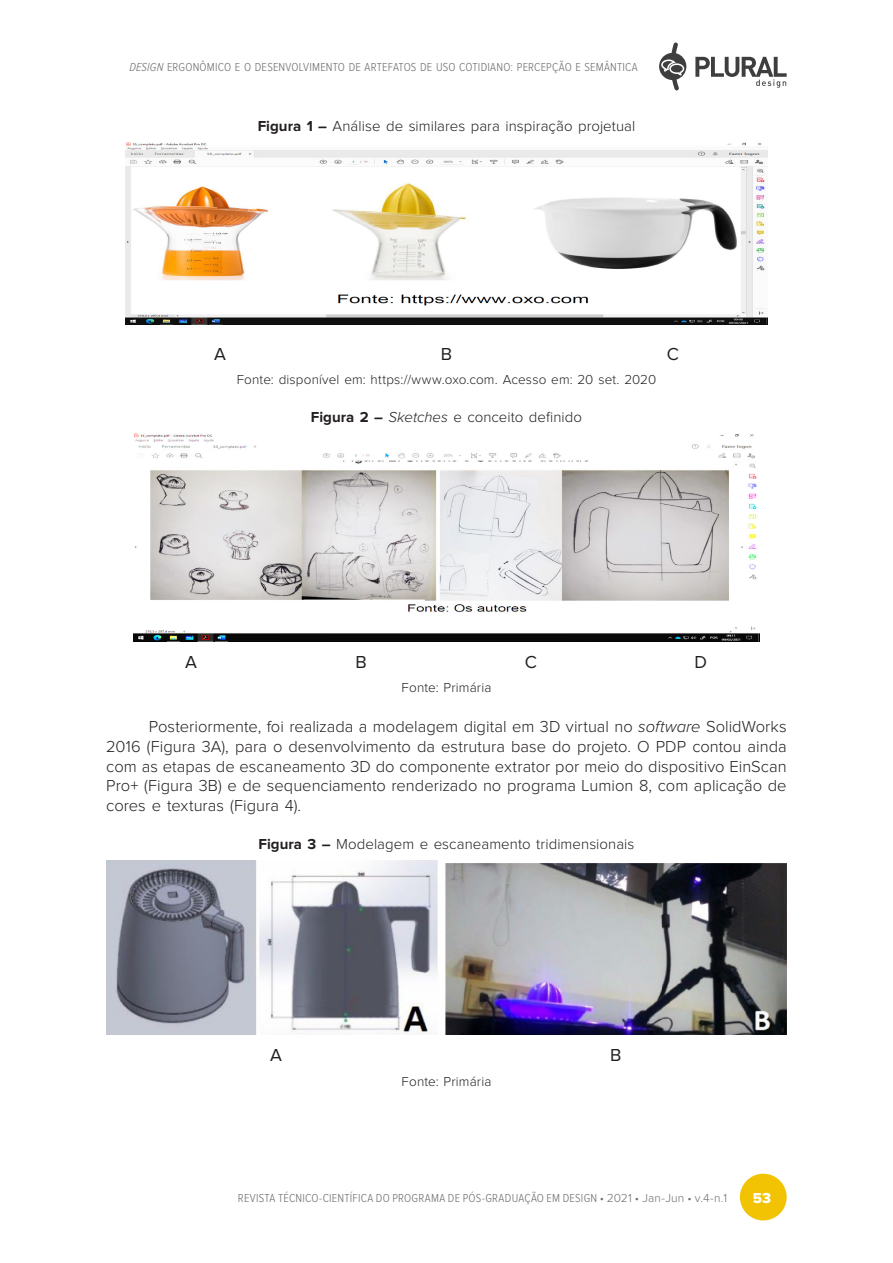
<style>
.page{position:relative;width:893px;height:1263px;background:#fff}
.page>*{position:absolute;margin:0;border:0;box-sizing:border-box;transform-origin:0 0}
.t1{font:18px "Proxima Nova";color:#231f20}
._01_corpo_de_texto{font:300 16.5px/19.8px "Proxima Nova";color:#231f20;text-align:justify}
._06_legenda_cima{font:300 15px "Proxima Nova";letter-spacing:.005em;color:#231f20}
.t2{font:15px "Proxima Nova Extrabld";color:#fff}
._07_fonte_abaixo{font:300 13.5px "Proxima Nova";letter-spacing:.01em;color:#231f20}
.t3{font:300 12px "Proxima Nova Cond";letter-spacing:.02em;color:#6c6d70}
.s1{font-style:italic}
.s2{font-weight:700}
.s3{font-family:"Proxima Nova"}
</style>
<div class="page">
<div style="left:740px;top:1174px;width:47px;height:46px;background:#f2c303;border-radius:50%"></div>
<svg style="left:695px;top:57px;width:92px;height:31px"></svg>
<svg style="left:659px;top:42px;width:27px;height:48px"></svg>
<img style="left:125px;top:143px;width:643px;height:182px">
<img style="left:133px;top:434px;width:627px;height:207px">
<img style="left:106px;top:861px;width:681px;height:174px">
<p class="t3" style="left:129px;top:62px;width:510px"><span class="s1">DESIGN</span> ERGONÔMICO E O DESENVOLVIMENTO DE ARTEFATOS DE USO COTIDIANO: PERCEPÇÃO E SEMÂNTICA</p>
<p class="_06_legenda_cima" style="left:258px;top:119px;width:379px"><span class="s2">Figura 1 –</span> Análise de similares para inspiração projetual</p>
<p class="t1" style="left:214px;top:345px;width:13px">A</p>
<p class="t1" style="left:441px;top:345px;width:13px">B</p>
<p class="t1" style="left:667px;top:345px;width:14px">C</p>
<p class="_07_fonte_abaixo" style="left:237px;top:374px;width:421px">Fonte: disponível em: https://www.oxo.com. Acesso em: 20 set. 2020</p>
<p class="_06_legenda_cima" style="left:311px;top:410px;width:273px"><span class="s2">Figura 2 –</span> <span class="s1">Sketches</span> e conceito definido</p>
<p class="t1" style="left:185px;top:653px;width:13px">A</p>
<p class="t1" style="left:355px;top:653px;width:13px">B</p>
<p class="t1" style="left:525px;top:653px;width:14px">C</p>
<p class="t1" style="left:695px;top:653px;width:14px">D</p>
<p class="_07_fonte_abaixo" style="left:402px;top:682px;width:91px">Fonte: Primária</p>
<p class="_01_corpo_de_texto" style="left:106px;top:717px;width:682px;text-indent:43px">Posteriormente, foi realizada a modelagem digital em 3D virtual no <span class="s1">software</span> SolidWorks 2016 (Figura 3A), para o desenvolvimento da estrutura base do projeto. O PDP contou ainda com as etapas de escaneamento 3D do componente extrator por meio do dispositivo EinScan Pro+ (Figura 3B) e de sequenciamento renderizado no programa Lumion 8, com aplicação de cores e texturas (Figura 4).</p>
<p class="_06_legenda_cima" style="left:259px;top:837px;width:377px"><span class="s2">Figura 3 –</span> Modelagem e escaneamento tridimensionais</p>
<p class="t1" style="left:270px;top:1047px;width:13px">A</p>
<p class="t1" style="left:610px;top:1047px;width:13px">B</p>
<p class="_07_fonte_abaixo" style="left:402px;top:1075px;width:91px">Fonte: Primária</p>
<p class="t3" style="left:238px;top:1192px;width:491px">REVISTA TÉCNICO-CIENTÍFICA DO PROGRAMA DE PÓS-GRADUAÇÃO EM DESIGN • <span class="s3">2021 • Jan-Jun • v.4-n.1</span></p>
<p class="t2" style="left:753px;top:1191px;width:20px">53</p>
</div>
